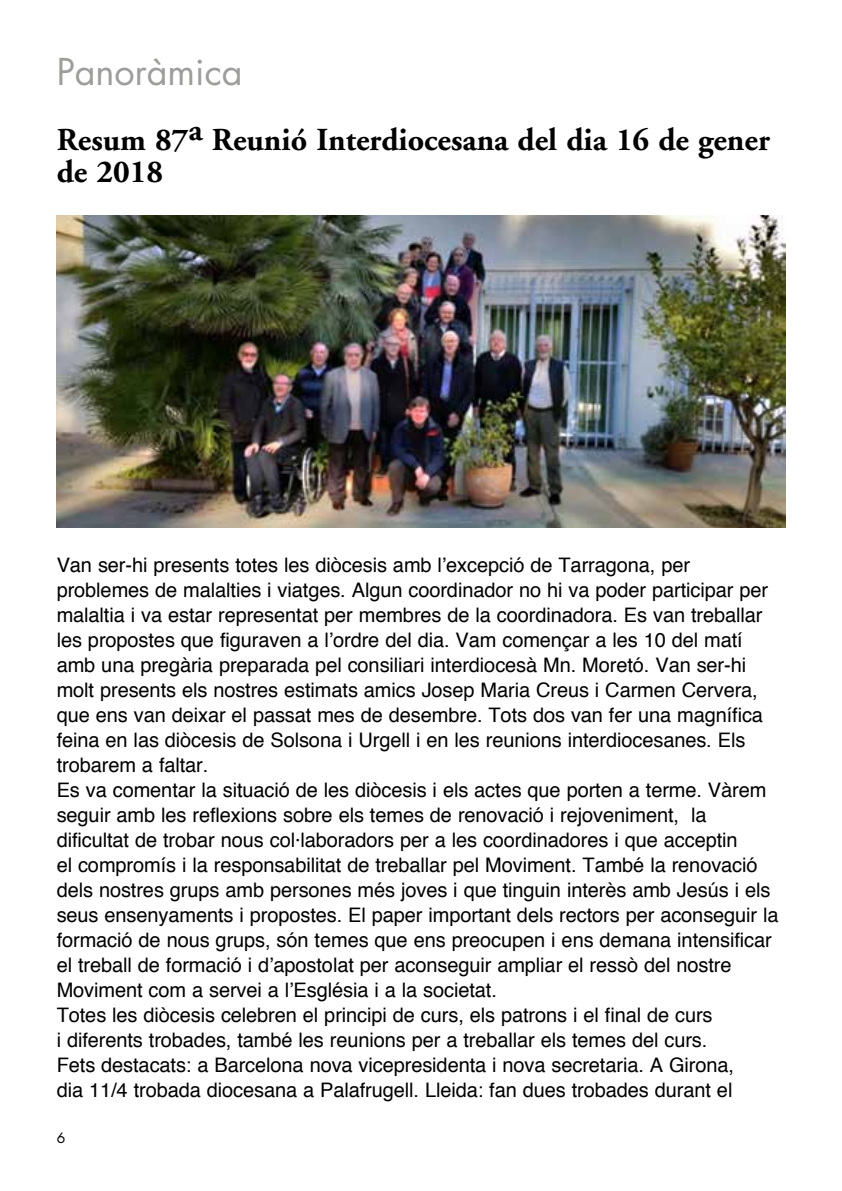
<style>
.page{position:relative;width:842px;height:1191px;background:#fff}
.page>*{position:absolute;margin:0;border:0;box-sizing:border-box;transform-origin:0 0}
.t1{font:36px "Futura";color:#9d9d9c}
.t2{font:700 32px/32px "Adobe Garamond";color:#000}
.t3{font:20px/25px "Helvetica";letter-spacing:-.005em;color:#000}
.t4{font:14px "Futura";color:#000}
</style>
<div class="page">
<img style="left:57px;top:215px;width:728px;height:312px">
<h1 class="t1" style="left:57px;top:47px;width:187px">Panoràmica</h1>
<h2 class="t2" style="left:57px;top:125px;width:715px">Resum 87a Reunió Interdiocesana del dia 16 de gener de 2018</h2>
<p class="t3" style="left:57px;top:553px;width:723px">Van ser-hi presents totes les diòcesis amb l’excepció de Tarragona, per problemes de malalties i viatges. Algun coordinador no hi va poder participar per malaltia i va estar representat per membres de la coordinadora. Es van treballar les propostes que figuraven a l’ordre del dia. Vam començar a les 10 del matí amb una pregària preparada pel consiliari interdiocesà Mn. Moretó. Van ser-hi molt presents els nostres estimats amics Josep Maria Creus i Carmen Cervera, que ens van deixar el passat mes de desembre. Tots dos van fer una magnífica feina en las diòcesis de Solsona i Urgell i en les reunions interdiocesanes. Els trobarem a faltar.<br>Es va comentar la situació de les diòcesis i els actes que porten a terme. Vàrem seguir amb les reflexions sobre els temes de renovació i rejoveniment, la dificultat de trobar nous col·laboradors per a les coordinadores i que acceptin<br>el compromís i la responsabilitat de treballar pel Moviment. També la renovació dels nostres grups amb persones més joves i que tinguin interès amb Jesús i els seus ensenyaments i propostes. El paper important dels rectors per aconseguir la formació de nous grups, són temes que ens preocupen i ens demana intensificar el treball de formació i d’apostolat per aconseguir ampliar el ressò del nostre Moviment com a servei a l’Església i a la societat.<br>Totes les diòcesis celebren el principi de curs, els patrons i el final de curs<br>i diferents trobades, també les reunions per a treballar els temes del curs.<br>Fets destacats: a Barcelona nova vicepresidenta i nova secretaria. A Girona,<br>dia 11/4 trobada diocesana a Palafrugell. Lleida: fan dues trobades durant el</p>
<p class="t4" style="left:57px;top:1127px;width:10px">6</p>
</div>
